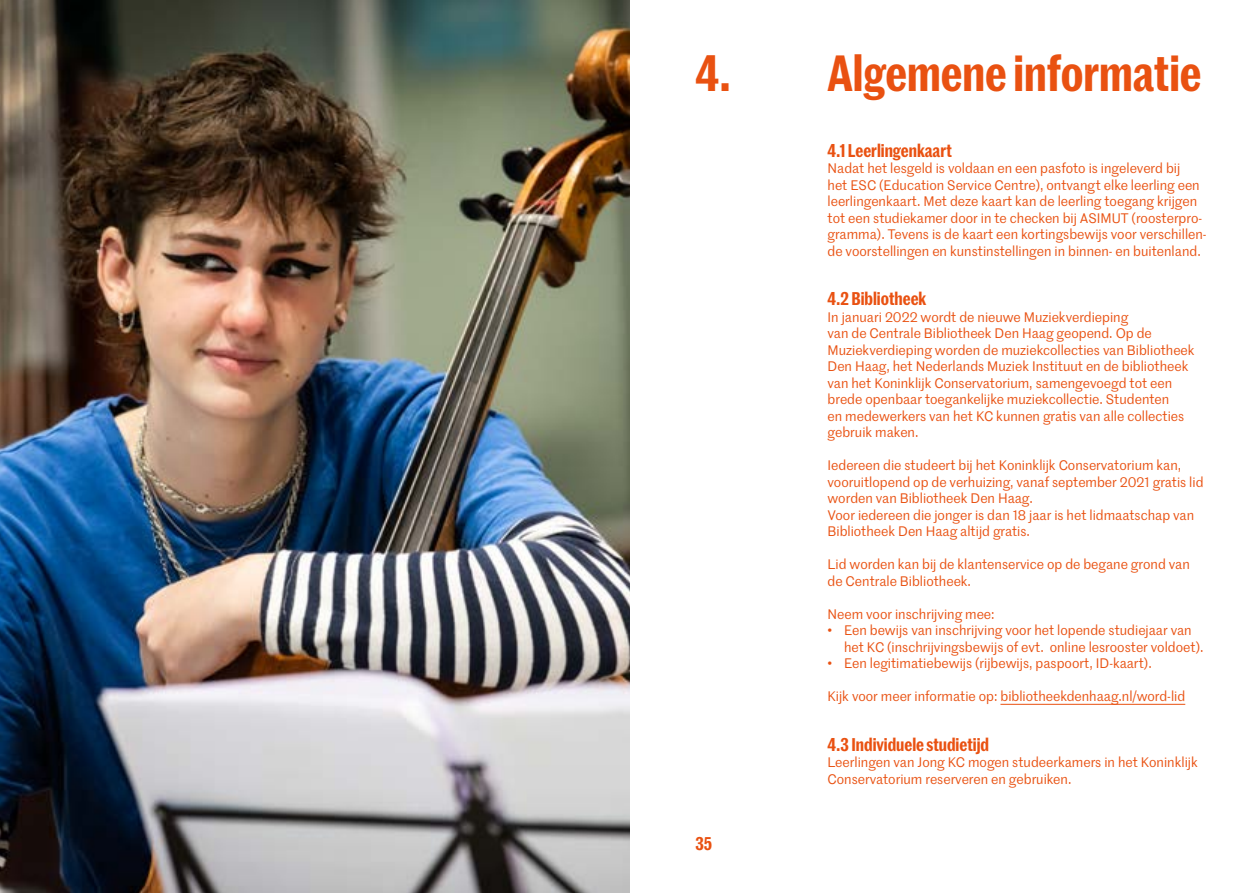
<style>
.page{position:relative;width:1259px;height:893px;background:#fff}
.page>*{position:absolute;margin:0;border:0;box-sizing:border-box;transform-origin:0 0}
.t1{font:600 49.5px "Marr Sans Cond";color:#e95111}
.t2{font:600 18px "Marr Sans Cond";color:#e95111}
.t3{font:13.5px/16.5px "Marr Sans";color:#e95111}
.s1{font-family:"Arial"}
</style>
<div class="page">
<hr style="left:1000px;top:704px;width:185px;height:1px;background:#e95111">
<img style="left:0;top:0;width:629px;height:893px">
<h1 class="t1" style="left:695px;top:37px;width:37px">4.</h1>
<h2 class="t2" style="left:695px;top:830px;width:18px">35</h2>
<h1 class="t1" style="left:827px;top:37px;width:375px">Algemene informatie</h1>
<h2 class="t2" style="left:827px;top:137px;width:126px">4.1 Leerlingenkaart</h2>
<p class="t3" style="left:827px;top:160px;width:380px">Nadat het lesgeld is voldaan en een pasfoto is ingeleverd bij<br>het ESC (Education Service Centre), ontvangt elke leerling een leerlingenkaart. Met deze kaart kan de leerling toegang krijgen tot een studiekamer door in te checken bij ASIMUT (roosterpro&shy;gramma). Tevens is de kaart een kortingsbewijs voor verschillen&shy;de voorstellingen en kunstinstellingen in binnen- en buitenland.</p>
<h2 class="t2" style="left:827px;top:286px;width:100px">4.2 Bibliotheek</h2>
<p class="t3" style="left:827px;top:308px;width:369px">In januari 2022 wordt de nieuwe Muziekverdieping<br>van de Centrale Bibliotheek Den Haag geopend. Op de Muziekverdieping worden de muziekcollecties van Bibliotheek Den Haag, het Nederlands Muziek Instituut en de bibliotheek van het Koninklijk Conservatorium, samengevoegd tot een brede openbaar toegankelijke muziekcollectie. Studenten<br>en medewerkers van het KC kunnen gratis van alle collecties gebruik maken.</p>
<p class="t3" style="left:827px;top:457px;width:377px">Iedereen die studeert bij het Koninklijk Conservatorium kan, vooruitlopend op de verhuizing, vanaf september 2021 gratis lid worden van Bibliotheek Den Haag.<br>Voor iedereen die jonger is dan 18 jaar is het lidmaatschap van Bibliotheek Den Haag altijd gratis.</p>
<p class="t3" style="left:827px;top:556px;width:364px">Lid worden kan bij de klantenservice op de begane grond van de Centrale Bibliotheek.</p>
<p class="t3" style="left:827px;top:605px;width:169px">Neem voor inschrijving mee:</p>
<p class="t3" style="left:844px;top:622px;width:361px;text-indent:-16px"><span class="s1">•</span> Een bewijs van inschrijving voor het lopende studiejaar van het KC (inschrijvingsbewijs of evt. online lesrooster voldoet).</p>
<p class="t3" style="left:827px;top:655px;width:326px"><span class="s1">•</span> Een legitimatiebewijs (rijbewijs, paspoort, ID-kaart).</p>
<p class="t3" style="left:827px;top:688px;width:359px">Kijk voor meer informatie op: bibliotheekdenhaag.nl/word-lid</p>
<h2 class="t2" style="left:827px;top:731px;width:163px">4.3 Individuele studietijd</h2>
<p class="t3" style="left:827px;top:754px;width:372px">Leerlingen van Jong KC mogen studeerkamers in het Koninklijk<br>Conservatorium reserveren en gebruiken.</p>
</div>
